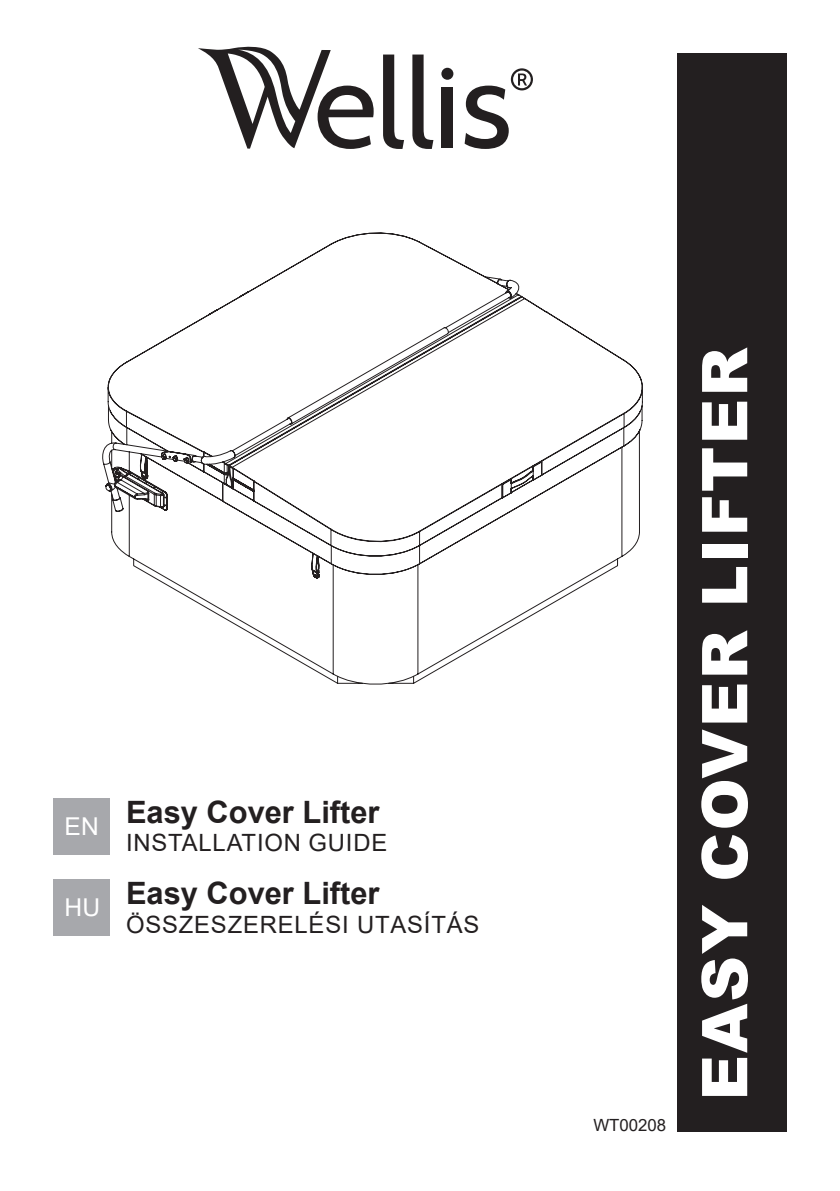
<style>
.page{position:relative;width:840px;height:1191px;background:#fff}
.page>*{position:absolute;margin:0;border:0;box-sizing:border-box;transform-origin:0 0}
.t1{font:900 63px "Arial";letter-spacing:.035em;color:#fff}
.t2{font:700 30.8px "Arial";color:#231f20}
.t3{font:24.6px "Arial";color:#fff}
.t4{font:23.8px "Arial";letter-spacing:.035em;color:#231f20}
.t5{font:16.8px "Arial";color:#231f20}
</style>
<div class="page">
<div style="left:53px;top:797px;width:57px;height:57px;background:#a7a8ac"></div>
<div style="left:53px;top:879px;width:57px;height:57px;background:#a7a8ac"></div>
<div style="left:677px;top:53px;width:109px;height:1078px;background:#231f20"></div>
<div style="left:441px;top:68px;width:12px;height:12px;background:#231f20;border-radius:50%"></div>
<svg style="left:383px;top:55px;width:21px;height:94px"></svg>
<svg style="left:412px;top:55px;width:21px;height:94px"></svg>
<div style="left:441px;top:87px;width:12px;height:61px;background:#231f20"></div>
<svg style="left:464px;top:68px;width:68px;height:81px"></svg>
<svg style="left:198px;top:46px;width:175px;height:103px"></svg>
<svg style="left:102px;top:232px;width:541px;height:453px"></svg>
<p class="t3" style="left:65px;top:809px;width:36px">EN</p>
<p class="t3" style="left:65px;top:891px;width:37px">HU</p>
<p class="t2" style="left:126px;top:790px;width:255px">Easy Cover Lifter</p>
<p class="t4" style="left:126px;top:826px;width:263px">INSTALLATION GUIDE</p>
<p class="t2" style="left:126px;top:871px;width:255px">Easy Cover Lifter</p>
<p class="t4" style="left:126px;top:908px;width:354px">ÖSSZESZERELÉSI UTASÍTÁS</p>
<p class="t5" style="left:593px;top:1114px;width:74px">WT00208</p>
<h1 class="t1" style="left:678px;top:1100px;width:754px;rotate:-90deg">EASY COVER LIFTER</h1>
</div>
